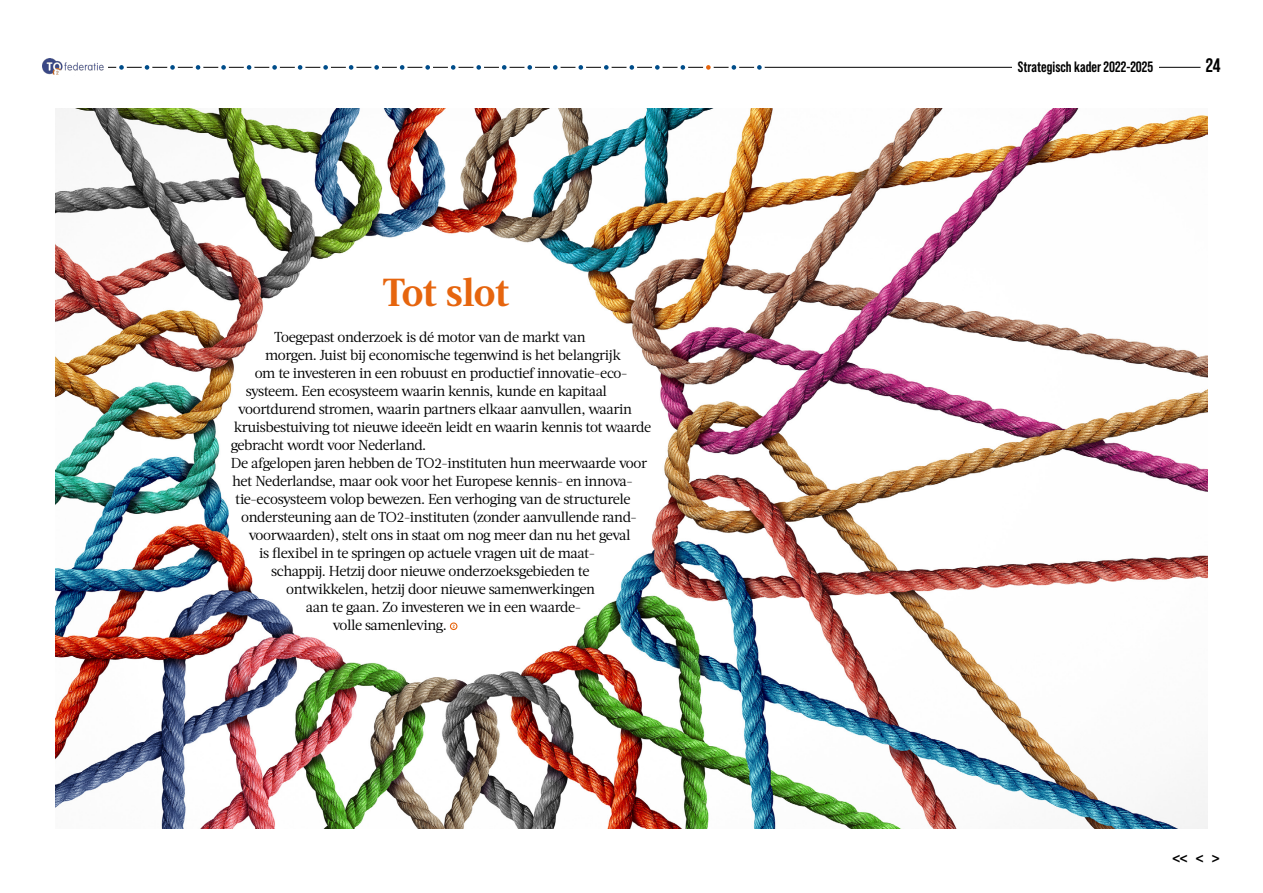
<style>
.page{position:relative;width:1263px;height:893px;background:#fff}
.page>*{position:absolute;margin:0;border:0;box-sizing:border-box;transform-origin:0 0}
.t1{font:700 39px "Acta";letter-spacing:-.015em;color:#e6650e}
.t2{font:700 19.5px "Bebas Neue Pro";color:#000}
.t3{font:18px "Bebas Neue Pro Exp Bd";color:#000}
.t4{font:700 15px "Bebas Neue Pro";color:#000}
.t5{font:14.4px "Acta";letter-spacing:-.03em;color:#000}
</style>
<div class="page">
<img style="left:55px;top:108px;width:1153px;height:720px">
<div style="left:450px;top:622px;width:7px;height:8px;border:1px solid #e6650e;border-radius:50%"></div>
<hr style="left:67px;top:67px;width:1133px;height:1px;background:#000">
<img style="left:43px;top:58px;width:65px;height:17px">
<div style="left:1012px;top:47px;width:147px;height:31px;background:#fff"></div>
<div style="left:118px;top:64px;width:7px;height:7px;background:#004d8a;border-radius:50%"></div>
<div style="left:116px;top:62px;width:11px;height:11px;border:3px solid #fff;border-radius:50%"></div>
<div style="left:143px;top:64px;width:8px;height:7px;background:#004d8a;border-radius:50%"></div>
<div style="left:142px;top:62px;width:10px;height:11px;border:3px solid #fff;border-radius:50%"></div>
<div style="left:169px;top:64px;width:7px;height:7px;background:#004d8a;border-radius:50%"></div>
<div style="left:167px;top:62px;width:11px;height:11px;border:3px solid #fff;border-radius:50%"></div>
<div style="left:194px;top:64px;width:8px;height:7px;background:#004d8a;border-radius:50%"></div>
<div style="left:193px;top:62px;width:10px;height:11px;border:3px solid #fff;border-radius:50%"></div>
<div style="left:220px;top:64px;width:7px;height:7px;background:#004d8a;border-radius:50%"></div>
<div style="left:218px;top:62px;width:11px;height:11px;border:3px solid #fff;border-radius:50%"></div>
<div style="left:245px;top:64px;width:8px;height:7px;background:#004d8a;border-radius:50%"></div>
<div style="left:244px;top:62px;width:10px;height:11px;border:3px solid #fff;border-radius:50%"></div>
<div style="left:271px;top:64px;width:7px;height:7px;background:#004d8a;border-radius:50%"></div>
<div style="left:269px;top:62px;width:11px;height:11px;border:3px solid #fff;border-radius:50%"></div>
<div style="left:296px;top:64px;width:8px;height:7px;background:#004d8a;border-radius:50%"></div>
<div style="left:295px;top:62px;width:10px;height:11px;border:3px solid #fff;border-radius:50%"></div>
<div style="left:322px;top:64px;width:7px;height:7px;background:#004d8a;border-radius:50%"></div>
<div style="left:320px;top:62px;width:11px;height:11px;border:3px solid #fff;border-radius:50%"></div>
<div style="left:347px;top:64px;width:8px;height:7px;background:#004d8a;border-radius:50%"></div>
<div style="left:346px;top:62px;width:10px;height:11px;border:3px solid #fff;border-radius:50%"></div>
<div style="left:373px;top:64px;width:7px;height:7px;background:#004d8a;border-radius:50%"></div>
<div style="left:371px;top:62px;width:11px;height:11px;border:3px solid #fff;border-radius:50%"></div>
<div style="left:398px;top:64px;width:8px;height:7px;background:#004d8a;border-radius:50%"></div>
<div style="left:397px;top:62px;width:10px;height:11px;border:3px solid #fff;border-radius:50%"></div>
<div style="left:424px;top:64px;width:7px;height:7px;background:#004d8a;border-radius:50%"></div>
<div style="left:422px;top:62px;width:11px;height:11px;border:3px solid #fff;border-radius:50%"></div>
<div style="left:449px;top:64px;width:8px;height:7px;background:#004d8a;border-radius:50%"></div>
<div style="left:448px;top:62px;width:10px;height:11px;border:3px solid #fff;border-radius:50%"></div>
<div style="left:475px;top:64px;width:7px;height:7px;background:#004d8a;border-radius:50%"></div>
<div style="left:473px;top:62px;width:11px;height:11px;border:3px solid #fff;border-radius:50%"></div>
<div style="left:500px;top:64px;width:8px;height:7px;background:#004d8a;border-radius:50%"></div>
<div style="left:499px;top:62px;width:11px;height:11px;border:3px solid #fff;border-radius:50%"></div>
<div style="left:526px;top:64px;width:8px;height:7px;background:#004d8a;border-radius:50%"></div>
<div style="left:524px;top:62px;width:11px;height:11px;border:3px solid #fff;border-radius:50%"></div>
<div style="left:551px;top:64px;width:8px;height:7px;background:#004d8a;border-radius:50%"></div>
<div style="left:550px;top:62px;width:11px;height:11px;border:3px solid #fff;border-radius:50%"></div>
<div style="left:577px;top:64px;width:8px;height:7px;background:#004d8a;border-radius:50%"></div>
<div style="left:575px;top:62px;width:11px;height:11px;border:3px solid #fff;border-radius:50%"></div>
<div style="left:602px;top:64px;width:8px;height:7px;background:#004d8a;border-radius:50%"></div>
<div style="left:601px;top:62px;width:11px;height:11px;border:3px solid #fff;border-radius:50%"></div>
<div style="left:628px;top:64px;width:8px;height:7px;background:#004d8a;border-radius:50%"></div>
<div style="left:626px;top:62px;width:11px;height:11px;border:3px solid #fff;border-radius:50%"></div>
<div style="left:653px;top:64px;width:8px;height:7px;background:#004d8a;border-radius:50%"></div>
<div style="left:652px;top:62px;width:11px;height:11px;border:3px solid #fff;border-radius:50%"></div>
<div style="left:679px;top:64px;width:8px;height:7px;background:#004d8a;border-radius:50%"></div>
<div style="left:677px;top:62px;width:11px;height:11px;border:3px solid #fff;border-radius:50%"></div>
<div style="left:704px;top:64px;width:8px;height:7px;background:#e6650e;border-radius:50%"></div>
<div style="left:703px;top:62px;width:11px;height:11px;border:3px solid #fff;border-radius:50%"></div>
<div style="left:730px;top:64px;width:8px;height:7px;background:#004d8a;border-radius:50%"></div>
<div style="left:728px;top:62px;width:11px;height:11px;border:3px solid #fff;border-radius:50%"></div>
<div style="left:755px;top:64px;width:8px;height:7px;background:#004d8a;border-radius:50%"></div>
<div style="left:754px;top:62px;width:11px;height:11px;border:3px solid #fff;border-radius:50%"></div>
<h1 class="t1" style="left:382px;top:269px;width:129px">Tot slot</h1>
<p class="t5" style="left:274px;top:329px;width:313px">Toegepast onderzoek is dé motor van de markt van</p>
<p class="t5" style="left:265px;top:347px;width:357px">morgen. Juist bij economische tegenwind is het belangrijk</p>
<p class="t5" style="left:255px;top:365px;width:374px">om te investeren in een robuust en productief innovatie-eco-</p>
<p class="t5" style="left:246px;top:383px;width:363px">systeem. Een ecosysteem waarin kennis, kunde en kapitaal</p>
<p class="t5" style="left:238px;top:401px;width:395px">voortdurend stromen, waarin partners elkaar aanvullen, waarin</p>
<p class="t5" style="left:234px;top:419px;width:419px">kruisbestuiving tot nieuwe ideeën leidt en waarin kennis tot waarde</p>
<p class="t5" style="left:231px;top:437px;width:197px">gebracht wordt voor Nederland.</p>
<p class="t5" style="left:231px;top:455px;width:418px">De afgelopen jaren hebben de TO2-instituten hun meerwaarde voor</p>
<p class="t5" style="left:232px;top:473px;width:402px">het Nederlandse, maar ook voor het Europese kennis- en innova-</p>
<p class="t5" style="left:235px;top:491px;width:397px">tie-ecosysteem volop bewezen. Een verhoging van de structurele</p>
<p class="t5" style="left:241px;top:509px;width:397px">ondersteuning aan de TO2-instituten (zonder aanvullende rand-</p>
<p class="t5" style="left:249px;top:527px;width:383px">voorwaarden), stelt ons in staat om nog meer dan nu het geval</p>
<p class="t5" style="left:259px;top:545px;width:337px">is flexibel in te springen op actuele vragen uit de maat-</p>
<p class="t5" style="left:271px;top:563px;width:320px">schappij. Hetzij door nieuwe onderzoeksgebieden te</p>
<p class="t5" style="left:286px;top:581px;width:310px">ontwikkelen, hetzij door nieuwe samenwerkingen</p>
<p class="t5" style="left:306px;top:599px;width:277px">aan te gaan. Zo investeren we in een waarde-</p>
<p class="t5" style="left:333px;top:617px;width:116px">volle samenleving.</p>
<p class="t4" style="left:1018px;top:58px;width:137px">Strategisch kader 2022-2025</p>
<h2 class="t2" style="left:1206px;top:54px;width:16px">24</h2>
<p class="t3" style="left:1172px;top:847px;width:50px">&lt;&lt;&lt;&gt;</p>
</div>
